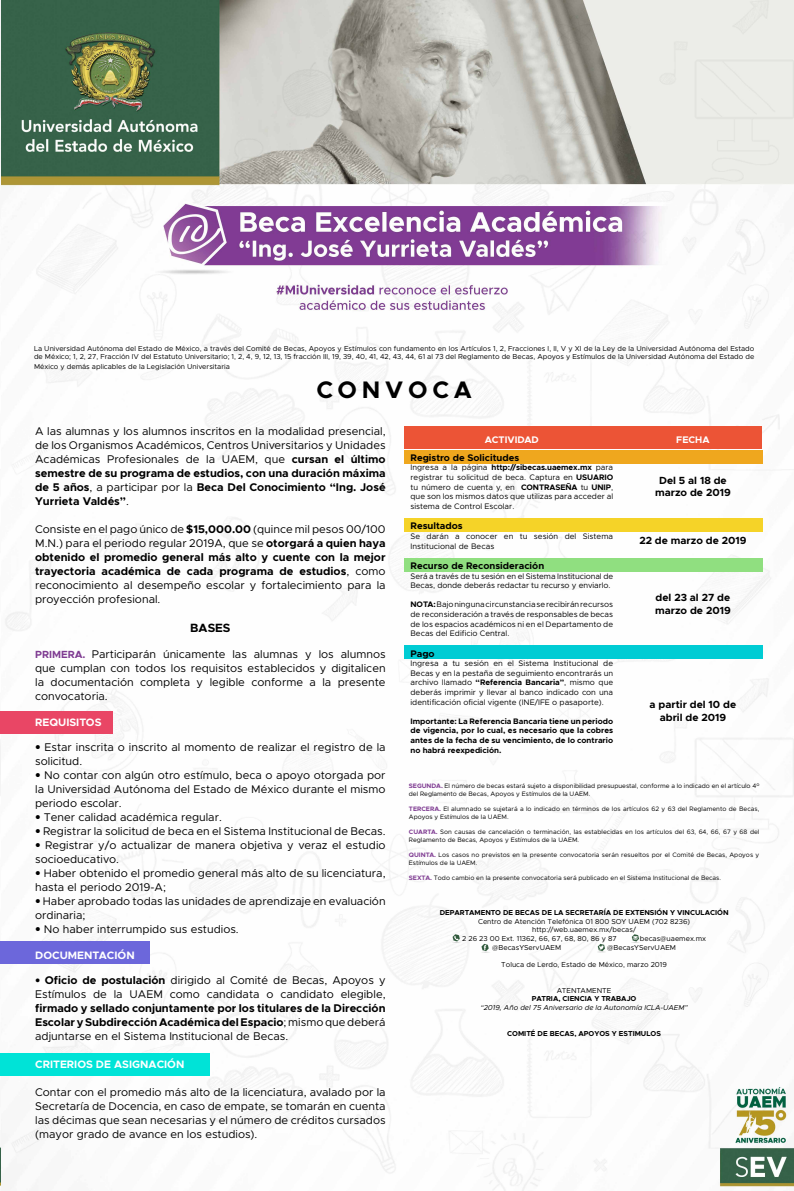
<style>
.page{position:relative;width:794px;height:1191px;background:#fff}
.page>*{position:absolute;margin:0;border:0;box-sizing:border-box;transform-origin:0 0}
.t1{font:700 24px "Metropolis";letter-spacing:.2em;color:#000}
.t2{font:700 12px "Metropolis";color:#000}
.t3{font:11.2px/14px "Metropolis";color:#000;text-align:justify}
.t4{font:700 11.2px/14px "Metropolis";color:#000;text-align:justify}
.t5{font:700 10.8px "Metropolis";color:#fff}
.t6{font:700 10.4px/12.5px "Metropolis";color:#000;text-align:center}
.t7{font:700 9.6px "Metropolis";color:#000}
.t8{font:700 9.6px "Metropolis";color:#fff}
.t9{font:8px/9.6px "Metropolis";color:#000;text-align:justify}
.t10{font:700 8px/9.6px "Metropolis";color:#000;text-align:justify}
.t11{font:7.2px/8.6px "Metropolis";color:#000}
.t12{font:700 7.2px "Metropolis";color:#000}
.t13{font:italic 7.2px "Metropolis";color:#000}
.t14{font:6.4px/7.7px "Metropolis";color:#000}
.s1{font-weight:700}
.s2{font-weight:700;font-size:10.4px;color:#7f3c92}
.s3{font-family:"Avenir"}
.s4{font-family:"Avenir";font-size:10.4px}
.s5{font-weight:400}
.s6{font-weight:700;color:#7f3c92}
</style>
<div class="page">
<img style="left:0;top:0;width:794px;height:1191px">
<div style="left:0;top:941px;width:149px;height:23px;background:#6c67db"></div>
<div style="left:0;top:1053px;width:210px;height:22px;background:#00e3d7"></div>
<div style="left:0;top:711px;width:113px;height:23px;background:#e94665"></div>
<div style="left:404px;top:426px;width:358px;height:23px;background:#ec5436"></div>
<div style="left:404px;top:450px;width:359px;height:13px;background:#efa71e"></div>
<div style="left:404px;top:558px;width:359px;height:13px;background:#90df80"></div>
<div style="left:404px;top:645px;width:359px;height:14px;background:#00ccd4"></div>
<div style="left:404px;top:518px;width:359px;height:14px;background:#f5d328"></div>
<svg style="left:596px;top:943px;width:10px;height:10px"></svg>
<svg style="left:481px;top:943px;width:9px;height:10px"></svg>
<svg style="left:451px;top:934px;width:10px;height:9px"></svg>
<svg style="left:630px;top:934px;width:10px;height:9px"></svg>
<p class="t11" style="left:34px;top:344px;width:722px">La Universidad Autónoma del Estado de México, a través del Comité de Becas, Apoyos y Estímulos con fundamento en los Artículos 1, 2, Fracciones I, II, V y XI de la Ley de la Universidad Autónoma del Estado de México; 1, 2, 27, Fracción IV del Estatuto Universitario; 1, 2, 4, 9, 12, 13, 15 fracción III, 19, 39, 40, 41, 42, 43, 44, 61 al 73 del Reglamento de Becas, Apoyos y Estímulos de la Universidad Autónoma del Estado de</p>
<p class="t11" style="left:34px;top:362px;width:197px">México y demás aplicables de la Legislación Universitaria</p>
<h1 class="t1" style="left:316px;top:374px;width:157px">CONVOCA</h1>
<p class="t3" style="left:35px;top:424px;width:352px">A las alumnas y los alumnos inscritos en la modalidad presencial, de los Organismos Académicos, Centros Universitarios y Unidades Académicas Profesionales de la UAEM, que <span class="s1">cursan el último semestre de su programa de estudios, con una duración máxima de 5 años</span>, a participar por la <span class="s1">Beca Del Conocimiento “Ing. José Yurrieta Valdés”</span>.</p>
<p class="t3" style="left:35px;top:522px;width:352px">Consiste en el pago único de <span class="s1">$15,000.00</span> (quince mil pesos 00/100<br>M.N.) para el periodo regular 2019A, que se <span class="s1">otorgará a quien haya obtenido el promedio general más alto y cuente con la mejor trayectoria académica de cada programa de estudios</span>, como reconocimiento al desempeño escolar y fortalecimiento para la proyección profesional.</p>
<p class="t2" style="left:190px;top:620px;width:42px">BASES</p>
<p class="t3" style="left:35px;top:647px;width:352px"><span class="s2">PRIMERA.</span> Participarán únicamente las alumnas y los alumnos que cumplan con todos los requisitos establecidos y digitalicen la documentación completa y legible conforme a la presente convocatoria.</p>
<p class="t5" style="left:35px;top:715px;width:68px">REQUISITOS</p>
<p class="t3" style="left:35px;top:740px;width:352px"><span class="s3">•</span> Estar inscrita o inscrito al momento de realizar el registro de la solicitud.</p>
<p class="t3" style="left:35px;top:768px;width:352px"><span class="s3">•</span> No contar con algún otro estímulo, beca o apoyo otorgada por la Universidad Autónoma del Estado de México durante el mismo periodo escolar.</p>
<p class="t3" style="left:35px;top:810px;width:188px"><span class="s3">•</span> Tener calidad académica regular.</p>
<p class="t3" style="left:35px;top:824px;width:352px"><span class="s3">•</span> Registrar la solicitud de beca en el Sistema Institucional de Becas.</p>
<p class="t3" style="left:35px;top:838px;width:352px"><span class="s3">•</span> Registrar y/o actualizar de manera objetiva y veraz el estudio socioeducativo.</p>
<p class="t3" style="left:35px;top:866px;width:352px"><span class="s3">•</span> Haber obtenido el promedio general más alto de su licenciatura, hasta el periodo 2019-A;</p>
<p class="t3" style="left:35px;top:894px;width:352px"><span class="s3">•</span> Haber aprobado todas las unidades de aprendizaje en evaluación ordinaria;</p>
<p class="t3" style="left:35px;top:922px;width:205px"><span class="s3">•</span> No haber interrumpido sus estudios.</p>
<p class="t5" style="left:35px;top:948px;width:101px">DOCUMENTACIÓN</p>
<p class="t3" style="left:35px;top:973px;width:352px"><span class="s4">•</span> <span class="s1">Oficio de postulación</span> dirigido al Comité de Becas, Apoyos y<br>Estímulos de la UAEM como candidata o candidato elegible,</p>
<p class="t4" style="left:35px;top:1001px;width:352px">firmado y sellado conjuntamente por los titulares de la Dirección Escolar y Subdirección Académica del Espacio<span class="s5">; mismo que deberá adjuntarse en el Sistema Institucional de Becas.</span></p>
<p class="t5" style="left:35px;top:1057px;width:151px">CRITERIOS DE ASIGNACIÓN</p>
<p class="t3" style="left:35px;top:1085px;width:352px">Contar con el promedio más alto de la licenciatura, avalado por la Secretaría de Docencia, en caso de empate, se tomarán en cuenta las décimas que sean necesarias y el número de créditos cursados (mayor grado de avance en los estudios).</p>
<p class="t8" style="left:485px;top:433px;width:56px">ACTIVIDAD</p>
<p class="t8" style="left:676px;top:433px;width:35px">FECHA</p>
<p class="t7" style="left:410px;top:451px;width:110px">Registro de Solicitudes</p>
<p class="t9" style="left:410px;top:463px;width:204px">Ingresa a la página <span class="s1">http://sibecas.uaemex.mx</span> para registrar tu solicitud de beca. Captura en <span class="s1">USUARIO </span>tu número de cuenta y, en <span class="s1">CONTRASEÑA</span> tu <span class="s1">UNIP</span>, que son los mismos datos que utilizas para acceder al sistema de Control Escolar.</p>
<p class="t6" style="left:655px;top:474px;width:77px">Del 5 al 18 de marzo de 2019</p>
<p class="t7" style="left:410px;top:520px;width:54px">Resultados</p>
<p class="t9" style="left:410px;top:531px;width:204px">Se darán a conocer en tu sesión del Sistema<br>Institucional de Becas</p>
<p class="t6" style="left:639px;top:534px;width:109px">22 de marzo de 2019</p>
<p class="t7" style="left:410px;top:559px;width:135px">Recurso de Reconsideración</p>
<p class="t9" style="left:410px;top:571px;width:204px">Será a través de tu sesión en el Sistema Institucional de<br>Becas, donde deberás redactar tu recurso y enviarlo.</p>
<p class="t9" style="left:410px;top:600px;width:204px"><span class="s1">NOTA:</span> Bajo ninguna circunstancia se recibirán recursos de reconsideración a través de responsables de becas de los espacios académicos ni en el Departamento de Becas del Edificio Central.</p>
<p class="t6" style="left:655px;top:591px;width:77px;text-align:left">del 23 al 27 de marzo de 2019</p>
<p class="t7" style="left:410px;top:647px;width:26px">Pago</p>
<p class="t9" style="left:410px;top:658px;width:204px">Ingresa a tu sesión en el Sistema Institucional de Becas y en la pestaña de seguimiento encontrarás un archivo llamado <span class="s1">“Referencia Bancaria”</span>, mismo que deberás imprimir y llevar al banco indicado con una identificación oficial vigente (INE/IFE o pasaporte).</p>
<p class="t10" style="left:410px;top:716px;width:204px">Importante: La Referencia Bancaria tiene un periodo de vigencia, por lo cual, es necesario que la cobres antes de la fecha de su vencimiento, de lo contrario no habrá reexpedición.</p>
<p class="t6" style="left:649px;top:698px;width:88px">a partir del 10 de abril de 2019</p>
<p class="t14" style="left:409px;top:782px;width:352px"><span class="s6">SEGUNDA.</span> El número de becas estará sujeto a disponibilidad presupuestal, conforme a lo indicado en el artículo 4<sup>o </sup>del Reglamento de Becas, Apoyos y Estímulos de la UAEM.</p>
<p class="t14" style="left:409px;top:805px;width:352px"><span class="s6">TERCERA.</span> El alumnado se sujetará a lo indicado en términos de los artículos 62 y 63 del Reglamento de Becas,<br>Apoyos y Estímulos de la UAEM.</p>
<p class="t14" style="left:409px;top:828px;width:352px"><span class="s6">CUARTA.</span> Son causas de cancelación o terminación, las establecidas en los artículos del 63, 64, 66, 67 y 68 del<br>Reglamento de Becas, Apoyos y Estímulos de la UAEM.</p>
<p class="t14" style="left:409px;top:851px;width:352px"><span class="s6">QUINTA.</span> Los casos no previstos en la presente convocatoria serán resueltos por el Comité de Becas, Apoyos y<br>Estímulos de la UAEM.</p>
<p class="t14" style="left:409px;top:874px;width:314px"><span class="s6">SEXTA.</span> Todo cambio en la presente convocatoria será publicado en el Sistema Institucional de Becas.</p>
<p class="t12" style="left:440px;top:908px;width:290px">DEPARTAMENTO DE BECAS DE LA SECRETARÍA DE EXTENSIÓN Y VINCULACIÓN</p>
<p class="t11" style="left:478px;top:916px;width:213px">Centro de Atención Telefónica 01 800 SOY UAEM (702 8236)</p>
<p class="t11" style="left:532px;top:925px;width:105px">http://web.uaemex.mx/becas/</p>
<p class="t11" style="left:462px;top:934px;width:156px">2 26 23 00 Ext. 11362, 66, 67, 68, 80, 86 y 87</p>
<p class="t11" style="left:640px;top:934px;width:68px">becas@uaemex.mx</p>
<p class="t11" style="left:492px;top:942px;width:70px">@BecasYServUAEM</p>
<p class="t11" style="left:607px;top:942px;width:70px">@BecasYServUAEM</p>
<p class="t11" style="left:501px;top:960px;width:167px">Toluca de Lerdo, Estado de México, marzo 2019</p>
<p class="t11" style="left:557px;top:986px;width:56px">ATENTAMENTE</p>
<p class="t12" style="left:532px;top:994px;width:106px">PATRIA, CIENCIA Y TRABAJO</p>
<p class="t13" style="left:480px;top:1003px;width:209px">“2019, Año del 75 Aniversario de la Autonomía ICLA-UAEM”</p>
<p class="t12" style="left:507px;top:1029px;width:155px">COMITÉ DE BECAS, APOYOS Y ESTIMULOS</p>
</div>
